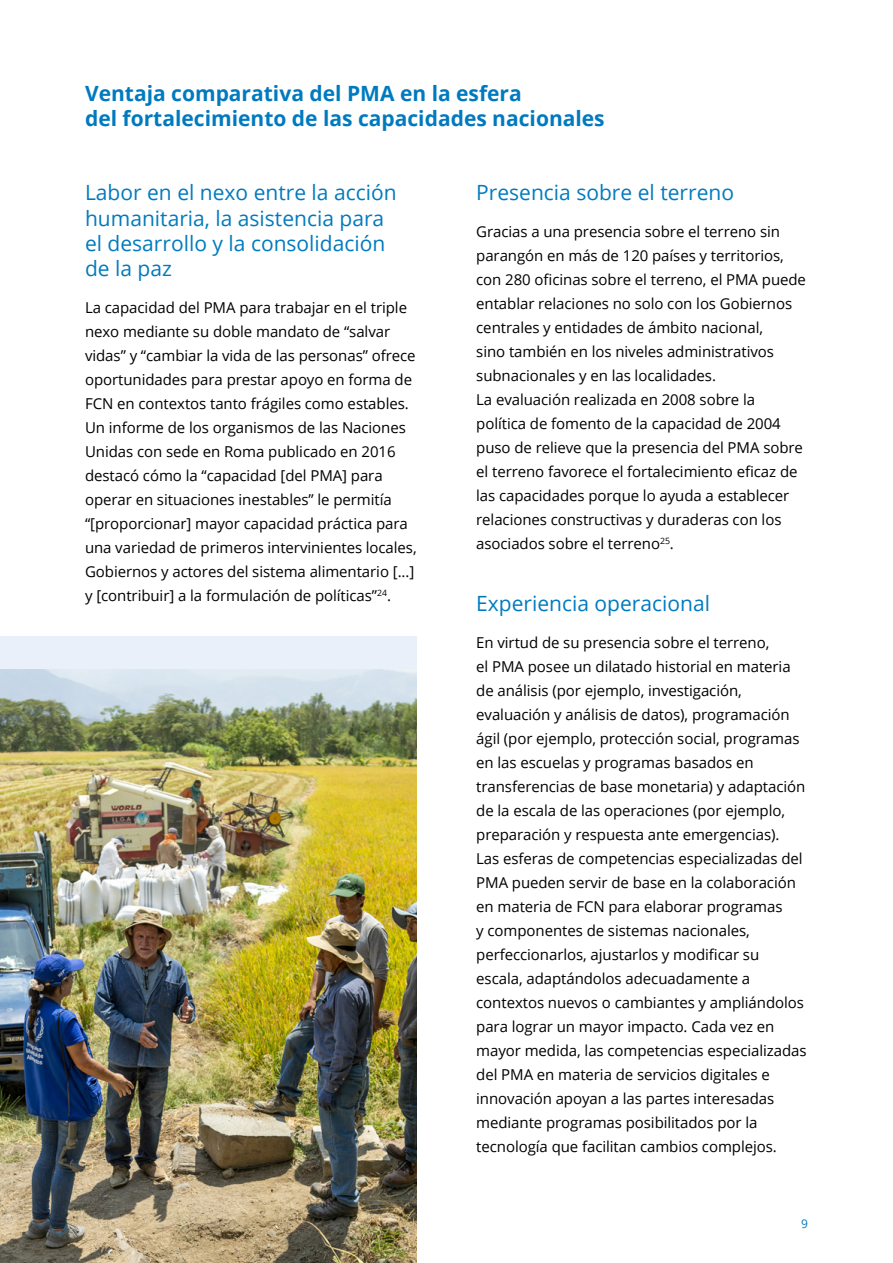
<style>
.page{position:relative;width:893px;height:1263px;background:#fff}
.page>*{position:absolute;margin:0;border:0;box-sizing:border-box;transform-origin:0 0}
.t1{font:21px/25.2px "Open Sans";color:#007abf}
.t2{font:700 21px/25.2px "Open Sans";color:#007abf}
.t3{font:15px/24px "Open Sans";letter-spacing:-.005em;color:#000}
.t4{font:12px "Open Sans";color:#007abf}
</style>
<div class="page">
<div style="left:0;top:637px;width:417px;height:626px;background:#e9f0fa"></div>
<img style="left:0;top:669px;width:417px;height:594px">
<h1 class="t2" style="left:85px;top:80px;width:521px">Ventaja comparativa del PMA en la esfera<br>del fortalecimiento de las capacidades nacionales</h1>
<h1 class="t1" style="left:85px;top:180px;width:313px">Labor en el nexo entre la acción humanitaria, la asistencia para el desarrollo y la consolidación de la paz</h1>
<p class="t3" style="left:85px;top:295px;width:333px">La capacidad del PMA para trabajar en el triple nexo mediante su doble mandato de “salvar vidas” y “cambiar la vida de las personas” ofrece oportunidades para prestar apoyo en forma de FCN en contextos tanto frágiles como estables.<br>Un informe de los organismos de las Naciones Unidas con sede en Roma publicado en 2016 destacó cómo la “capacidad [del PMA] para operar en situaciones inestables” le permitía “[proporcionar] mayor capacidad práctica para una variedad de primeros intervinientes locales, Gobiernos y actores del sistema alimentario [...] y [contribuir] a la formulación de políticas”<sup>24</sup>.</p>
<h1 class="t1" style="left:476px;top:180px;width:259px">Presencia sobre el terreno</h1>
<p class="t3" style="left:476px;top:219px;width:331px">Gracias a una presencia sobre el terreno sin parangón en más de 120 países y territorios, con 280 oficinas sobre el terreno, el PMA puede entablar relaciones no solo con los Gobiernos centrales y entidades de ámbito nacional,<br>sino también en los niveles administrativos subnacionales y en las localidades.<br>La evaluación realizada en 2008 sobre la política de fomento de la capacidad de 2004 puso de relieve que la presencia del PMA sobre el terreno favorece el fortalecimiento eficaz de las capacidades porque lo ayuda a establecer relaciones constructivas y duraderas con los asociados sobre el terreno<sup>25</sup>.</p>
<h1 class="t1" style="left:476px;top:590px;width:235px">Experiencia operacional</h1>
<p class="t3" style="left:476px;top:630px;width:332px">En virtud de su presencia sobre el terreno,<br>el PMA posee un dilatado historial en materia de análisis (por ejemplo, investigación, evaluación y análisis de datos), programación ágil (por ejemplo, protección social, programas en las escuelas y programas basados en transferencias de base monetaria) y adaptación de la escala de las operaciones (por ejemplo, preparación y respuesta ante emergencias).<br>Las esferas de competencias especializadas del PMA pueden servir de base en la colaboración en materia de FCN para elaborar programas<br>y componentes de sistemas nacionales, perfeccionarlos, ajustarlos y modificar su escala, adaptándolos adecuadamente a contextos nuevos o cambiantes y ampliándolos para lograr un mayor impacto. Cada vez en mayor medida, las competencias especializadas del PMA en materia de servicios digitales e innovación apoyan a las partes interesadas mediante programas posibilitados por la tecnología que facilitan cambios complejos.</p>
<p class="t4" style="left:801px;top:1215px;width:8px">9</p>
</div>
